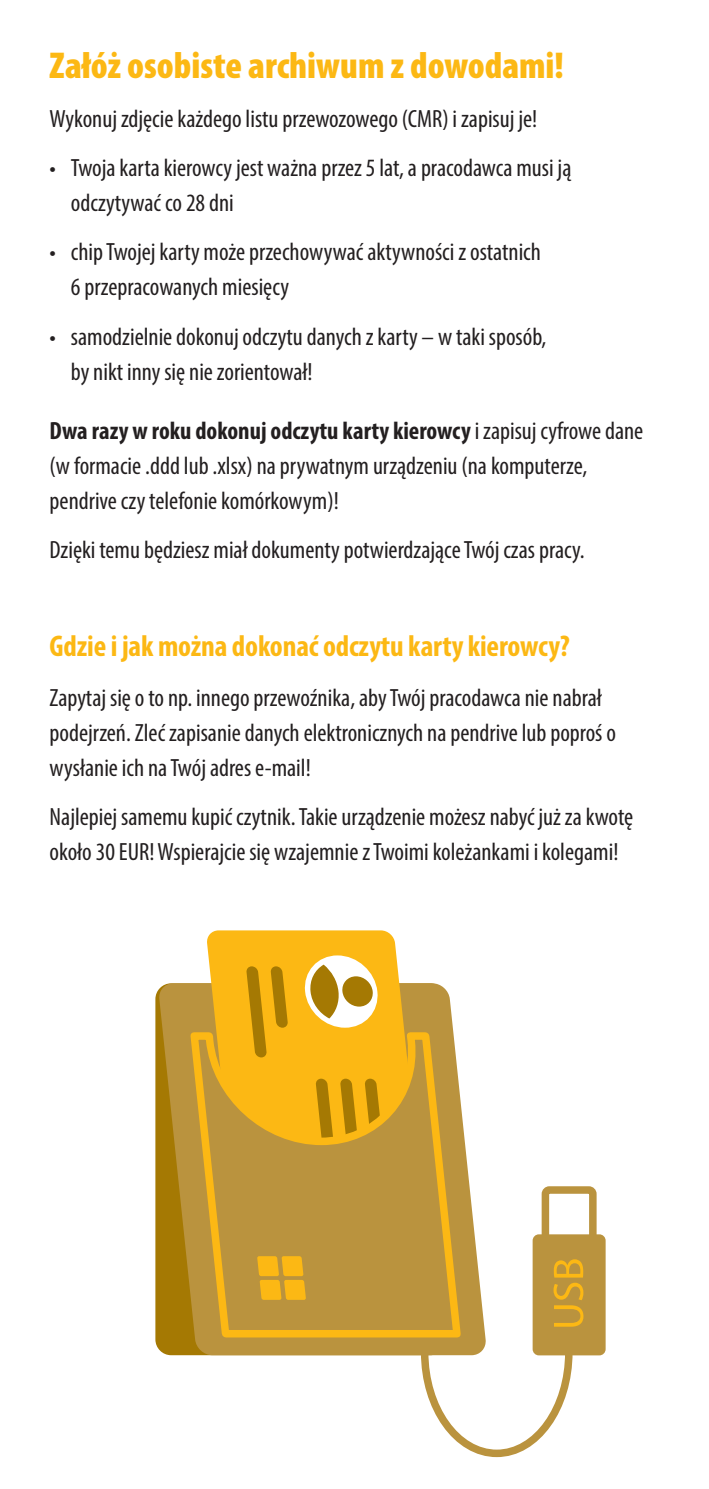
<style>
.page{position:relative;width:709px;height:1489px;background:#fff}
.page>*{position:absolute;margin:0;border:0;box-sizing:border-box;transform-origin:0 0}
.t1{font:900 condensed 37.5px "Myriad Pro";color:#fcb814}
.t2{font:700 condensed 30px "Myriad Pro";letter-spacing:-.005em;color:#fcb814}
.t3{font:condensed 25px/35px "Myriad Pro";color:#231f20}
.s1{font-weight:700}
</style>
<div class="page">
<div style="left:541px;top:1186px;width:55px;height:86px;border:8px solid #ba933e;border-radius:4px"></div>
<svg style="left:155px;top:983px;width:331px;height:373px"></svg>
<svg style="left:206px;top:930px;width:210px;height:98px;fill:#fcb814"></svg>
<svg style="left:301px;top:955px;width:80px;height:72px"></svg>
<svg style="left:246px;top:966px;width:42px;height:62px"></svg>
<svg style="left:186px;top:1028px;width:279px;height:313px"></svg>
<div style="left:532px;top:1234px;width:73px;height:121px;background:#ba933e;border-radius:6px"></div>
<svg style="left:553px;top:1259px;width:30px;height:67px"></svg>
<svg style="left:417px;top:1344px;width:159px;height:114px"></svg>
<h1 class="t1" style="left:50px;top:41px;width:516px">Załóż osobiste archiwum z dowodami!</h1>
<p class="t3" style="left:50px;top:101px;width:489px">Wykonuj zdjęcie każdego listu przewozowego (CMR) i zapisuj je!</p>
<p class="t3" style="left:71px;top:150px;width:502px;text-indent:-21px">• Twoja karta kierowcy jest ważna przez 5 lat, a pracodawca musi ją odczytywać co 28 dni</p>
<p class="t3" style="left:71px;top:234px;width:471px;text-indent:-21px">• chip Twojej karty może przechowywać aktywności z ostatnich<br>6 przepracowanych miesięcy</p>
<p class="t3" style="left:71px;top:318px;width:477px;text-indent:-21px">• samodzielnie dokonuj odczytu danych z karty – w taki sposób, by nikt inny się nie zorientował!</p>
<p class="t3" style="left:50px;top:413px;width:595px"><span class="s1">Dwa razy w roku dokonuj odczytu karty kierowcy</span> i zapisuj cyfrowe dane (w formacie .ddd lub .xlsx) na prywatnym urządzeniu (na komputerze, pendrive czy telefonie komórkowym)!</p>
<p class="t3" style="left:50px;top:532px;width:536px">Dzięki temu będziesz miał dokumenty potwierdzające Twój czas pracy.</p>
<p class="t2" style="left:50px;top:627px;width:522px">Gdzie i jak można dokonać odczytu karty kierowcy?</p>
<p class="t3" style="left:50px;top:679px;width:568px">Zapytaj się o to np. innego przewoźnika, aby Twój pracodawca nie nabrał podejrzeń. Zleć zapisanie danych elektronicznych na pendrive lub poproś o wysłanie ich na Twój adres e-mail!</p>
<p class="t3" style="left:50px;top:798px;width:585px">Najlepiej samemu kupić czytnik. Takie urządzenie możesz nabyć już za kwotę około 30 EUR! Wspierajcie się wzajemnie z Twoimi koleżankami i kolegami!</p>
</div>
